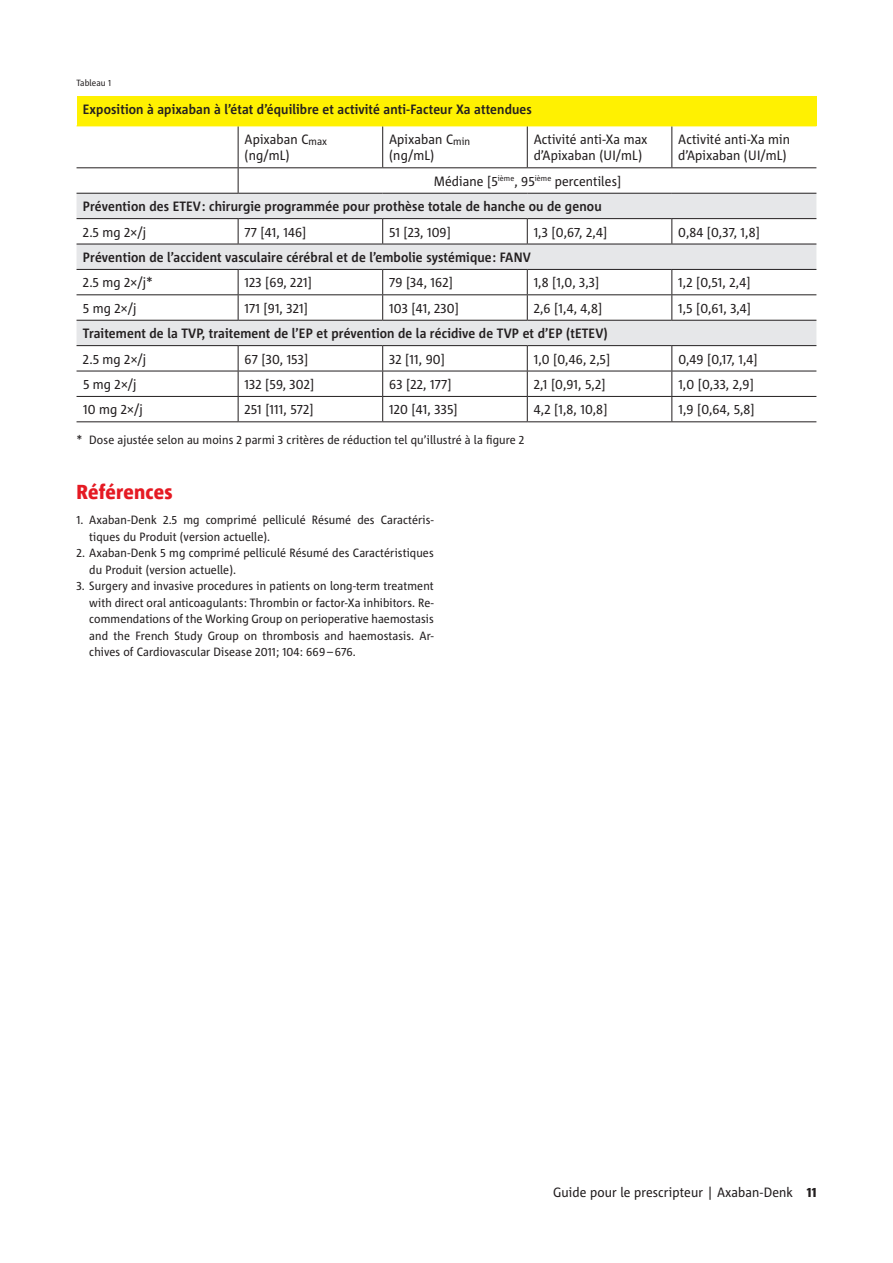
<style>
.page{position:relative;width:893px;height:1263px;background:#fff}
.page>*{position:absolute;margin:0;border:0;box-sizing:border-box;transform-origin:0 0}
.t1{font:800 20.25px "Corpid C1 S Cd";letter-spacing:.01em;color:#e51a23}
.t2{font:13.5px/16.5px "Corpid C1 S Cd";letter-spacing:.01em;color:#231f20}
.t3{font:700 13.5px/25.3px "Corpid C1 S Cd";letter-spacing:.01em;color:#231f20}
.t4{font:12px/16.5px "Corpid C1 S Cd";letter-spacing:.01em;color:#231f20}
.t5{font:9px "Corpid C1 S Cd";letter-spacing:.01em;color:#231f20}
.s1{font-weight:400}
.s2{font-weight:800}
</style>
<div class="page">
<div style="left:77px;top:96px;width:739px;height:30px;background:#fff101"></div>
<svg style="left:77px;top:194px;width:739px;height:151px;fill:#e6e7e9"></svg>
<hr style="left:238px;top:126px;width:1px;height:41px;background:#231f20">
<hr style="left:382px;top:126px;width:1px;height:41px;background:#231f20">
<hr style="left:527px;top:126px;width:1px;height:41px;background:#231f20">
<hr style="left:671px;top:126px;width:1px;height:41px;background:#231f20">
<hr style="left:77px;top:218px;width:161px;height:1px;background:#231f20">
<hr style="left:238px;top:218px;width:145px;height:1px;background:#231f20">
<svg style="left:238px;top:219px;width:1px;height:25px"></svg>
<hr style="left:383px;top:218px;width:144px;height:1px;background:#231f20">
<svg style="left:382px;top:219px;width:1px;height:25px"></svg>
<hr style="left:527px;top:218px;width:145px;height:1px;background:#231f20">
<svg style="left:527px;top:219px;width:1px;height:25px"></svg>
<hr style="left:672px;top:218px;width:144px;height:1px;background:#231f20">
<svg style="left:671px;top:219px;width:1px;height:25px"></svg>
<hr style="left:77px;top:244px;width:161px;height:1px;background:#231f20">
<hr style="left:238px;top:244px;width:145px;height:1px;background:#231f20">
<hr style="left:383px;top:244px;width:144px;height:1px;background:#231f20">
<hr style="left:527px;top:244px;width:145px;height:1px;background:#231f20">
<hr style="left:672px;top:244px;width:144px;height:1px;background:#231f20">
<hr style="left:77px;top:269px;width:161px;height:1px;background:#231f20">
<hr style="left:238px;top:269px;width:145px;height:1px;background:#231f20">
<hr style="left:383px;top:269px;width:144px;height:1px;background:#231f20">
<hr style="left:527px;top:269px;width:145px;height:1px;background:#231f20">
<hr style="left:672px;top:269px;width:144px;height:1px;background:#231f20">
<hr style="left:77px;top:294px;width:161px;height:1px;background:#231f20">
<hr style="left:238px;top:294px;width:145px;height:1px;background:#231f20">
<svg style="left:238px;top:270px;width:1px;height:50px"></svg>
<hr style="left:383px;top:294px;width:144px;height:1px;background:#231f20">
<svg style="left:382px;top:270px;width:1px;height:50px"></svg>
<hr style="left:527px;top:294px;width:145px;height:1px;background:#231f20">
<svg style="left:527px;top:270px;width:1px;height:50px"></svg>
<hr style="left:672px;top:294px;width:144px;height:1px;background:#231f20">
<svg style="left:671px;top:270px;width:1px;height:50px"></svg>
<hr style="left:77px;top:320px;width:161px;height:1px;background:#231f20">
<hr style="left:238px;top:320px;width:145px;height:1px;background:#231f20">
<hr style="left:383px;top:320px;width:144px;height:1px;background:#231f20">
<hr style="left:527px;top:320px;width:145px;height:1px;background:#231f20">
<hr style="left:672px;top:320px;width:144px;height:1px;background:#231f20">
<hr style="left:77px;top:345px;width:161px;height:1px;background:#231f20">
<hr style="left:238px;top:345px;width:145px;height:1px;background:#231f20">
<hr style="left:383px;top:345px;width:144px;height:1px;background:#231f20">
<hr style="left:527px;top:345px;width:145px;height:1px;background:#231f20">
<hr style="left:672px;top:345px;width:144px;height:1px;background:#231f20">
<hr style="left:77px;top:371px;width:161px;height:1px;background:#231f20">
<hr style="left:238px;top:371px;width:145px;height:1px;background:#231f20">
<hr style="left:383px;top:371px;width:144px;height:1px;background:#231f20">
<hr style="left:527px;top:371px;width:145px;height:1px;background:#231f20">
<hr style="left:672px;top:371px;width:144px;height:1px;background:#231f20">
<hr style="left:77px;top:126px;width:161px;height:1px;background:#fff101">
<hr style="left:238px;top:126px;width:145px;height:1px;background:#fff101">
<hr style="left:383px;top:126px;width:144px;height:1px;background:#fff101">
<hr style="left:527px;top:126px;width:145px;height:1px;background:#fff101">
<hr style="left:672px;top:126px;width:144px;height:1px;background:#fff101">
<hr style="left:77px;top:167px;width:161px;height:1px;background:#231f20">
<hr style="left:238px;top:167px;width:145px;height:1px;background:#231f20">
<svg style="left:238px;top:168px;width:1px;height:25px"></svg>
<hr style="left:383px;top:167px;width:144px;height:1px;background:#231f20">
<hr style="left:527px;top:167px;width:145px;height:1px;background:#231f20">
<hr style="left:672px;top:167px;width:144px;height:1px;background:#231f20">
<hr style="left:77px;top:193px;width:161px;height:1px;background:#231f20">
<hr style="left:238px;top:193px;width:145px;height:1px;background:#231f20">
<hr style="left:383px;top:193px;width:144px;height:1px;background:#231f20">
<hr style="left:527px;top:193px;width:145px;height:1px;background:#231f20">
<hr style="left:672px;top:193px;width:144px;height:1px;background:#231f20">
<hr style="left:77px;top:396px;width:161px;height:1px;background:#231f20">
<hr style="left:238px;top:396px;width:145px;height:1px;background:#231f20">
<svg style="left:238px;top:346px;width:1px;height:75px"></svg>
<hr style="left:383px;top:396px;width:144px;height:1px;background:#231f20">
<svg style="left:382px;top:346px;width:1px;height:75px"></svg>
<hr style="left:527px;top:396px;width:145px;height:1px;background:#231f20">
<svg style="left:527px;top:346px;width:1px;height:75px"></svg>
<hr style="left:672px;top:396px;width:144px;height:1px;background:#231f20">
<svg style="left:671px;top:346px;width:1px;height:75px"></svg>
<hr style="left:77px;top:421px;width:161px;height:1px;background:#231f20">
<hr style="left:238px;top:421px;width:145px;height:1px;background:#231f20">
<hr style="left:383px;top:421px;width:144px;height:1px;background:#231f20">
<hr style="left:527px;top:421px;width:145px;height:1px;background:#231f20">
<hr style="left:672px;top:421px;width:144px;height:1px;background:#231f20">
<p class="t5" style="left:77px;top:77px;width:36px">Tableau 1</p>
<p class="t3" style="left:83px;top:96px;width:450px">Exposition à apixaban à l’état d’équilibre et activité anti-Facteur Xa attendues</p>
<p class="t2" style="left:244px;top:130px;width:84px">Apixaban C<sub>max </sub>(ng/mL)</p>
<p class="t2" style="left:389px;top:130px;width:83px">Apixaban C<sub>min </sub>(ng/mL)</p>
<p class="t2" style="left:534px;top:130px;width:115px">Activité anti-Xa max d’Apixaban (UI/mL)</p>
<p class="t2" style="left:678px;top:130px;width:113px">Activité anti-Xa min d’Apixaban (UI/mL)</p>
<p class="t3" style="left:83px;top:168px;width:540px;text-indent:351px"><span class="s1">Médiane [5</span><sup>ième</sup><span class="s1">, 95</span><sup>ième</sup> <span class="s1">percentiles]<br></span>Prévention des ETEV: chirurgie programmée pour prothèse totale de hanche ou de genou</p>
<p class="t2" style="left:83px;top:223px;width:65px">2.5 mg 2×/j</p>
<p class="t2" style="left:244px;top:223px;width:63px">77 [41, 146]</p>
<p class="t2" style="left:389px;top:223px;width:63px">51 [23, 109]</p>
<p class="t2" style="left:534px;top:223px;width:75px">1,3 [0,67, 2,4]</p>
<p class="t2" style="left:678px;top:223px;width:83px">0,84 [0,37, 1,8]</p>
<p class="t3" style="left:83px;top:244px;width:449px">Prévention de l’accident vasculaire cérébral et de l’embolie systémique: FANV</p>
<p class="t2" style="left:83px;top:274px;width:72px">2.5 mg 2×/j*</p>
<p class="t2" style="left:245px;top:274px;width:69px">123 [69, 221]</p>
<p class="t2" style="left:389px;top:274px;width:65px">79 [34, 162]</p>
<p class="t2" style="left:534px;top:274px;width:67px">1,8 [1,0, 3,3]</p>
<p class="t2" style="left:678px;top:274px;width:74px">1,2 [0,51, 2,4]</p>
<p class="t2" style="left:83px;top:299px;width:55px">5 mg 2×/j</p>
<p class="t2" style="left:245px;top:299px;width:65px">171 [91, 321]</p>
<p class="t2" style="left:389px;top:299px;width:71px">103 [41, 230]</p>
<p class="t2" style="left:534px;top:299px;width:70px">2,6 [1,4, 4,8]</p>
<p class="t2" style="left:678px;top:299px;width:74px">1,5 [0,61, 3,4]</p>
<p class="t3" style="left:83px;top:320px;width:526px">Traitement de la TVP, traitement de l’EP et prévention de la récidive de TVP et d’EP (tETEV)</p>
<p class="t2" style="left:83px;top:350px;width:65px">2.5 mg 2×/j</p>
<p class="t2" style="left:245px;top:350px;width:65px">67 [30, 153]</p>
<p class="t2" style="left:389px;top:350px;width:57px">32 [11, 90]</p>
<p class="t2" style="left:534px;top:350px;width:78px">1,0 [0,46, 2,5]</p>
<p class="t2" style="left:678px;top:350px;width:81px">0,49 [0,17, 1,4]</p>
<p class="t2" style="left:83px;top:376px;width:55px">5 mg 2×/j</p>
<p class="t2" style="left:245px;top:376px;width:71px">132 [59, 302]</p>
<p class="t2" style="left:389px;top:376px;width:64px">63 [22, 177]</p>
<p class="t2" style="left:534px;top:376px;width:73px">2,1 [0,91, 5,2]</p>
<p class="t2" style="left:678px;top:376px;width:77px">1,0 [0,33, 2,9]</p>
<p class="t2" style="left:83px;top:401px;width:61px">10 mg 2×/j</p>
<p class="t2" style="left:245px;top:401px;width:70px">251 [111, 572]</p>
<p class="t2" style="left:389px;top:401px;width:70px">120 [41, 335]</p>
<p class="t2" style="left:534px;top:401px;width:75px">4,2 [1,8, 10,8]</p>
<p class="t2" style="left:678px;top:401px;width:78px">1,9 [0,64, 5,8]</p>
<p class="t4" style="left:77px;top:431px;width:449px">* Dose ajustée selon au moins 2 parmi 3 critères de réduction tel qu’illustré à la figure 2</p>
<h1 class="t1" style="left:77px;top:479px;width:97px">Références</h1>
<p class="t4" style="left:89px;top:511px;width:346px;text-indent:-13px">1. Axaban-Denk 2.5 mg comprimé pelliculé Résumé des Caractéris&shy;tiques du Produit (version actuelle).</p>
<p class="t4" style="left:89px;top:544px;width:346px;text-indent:-13px">2. Axaban-Denk 5 mg comprimé pelliculé Résumé des Caractéristiques du Produit (version actuelle).</p>
<p class="t4" style="left:89px;top:577px;width:346px;text-align:justify;text-indent:-13px">3. Surgery and invasive procedures in patients on long-term treatment with direct oral anticoagulants: Thrombin or factor-Xa inhibitors. Re&shy;commendations of the Working Group on perioperative haemostasis and the French Study Group on thrombosis and haemostasis. Ar&shy;chives of Cardiovascular Disease 2011; 104: 669 – 676.</p>
<p class="t2" style="left:553px;top:1183px;width:265px">Guide pour le prescripteur | Axaban-Denk <span class="s2">11</span></p>
</div>
